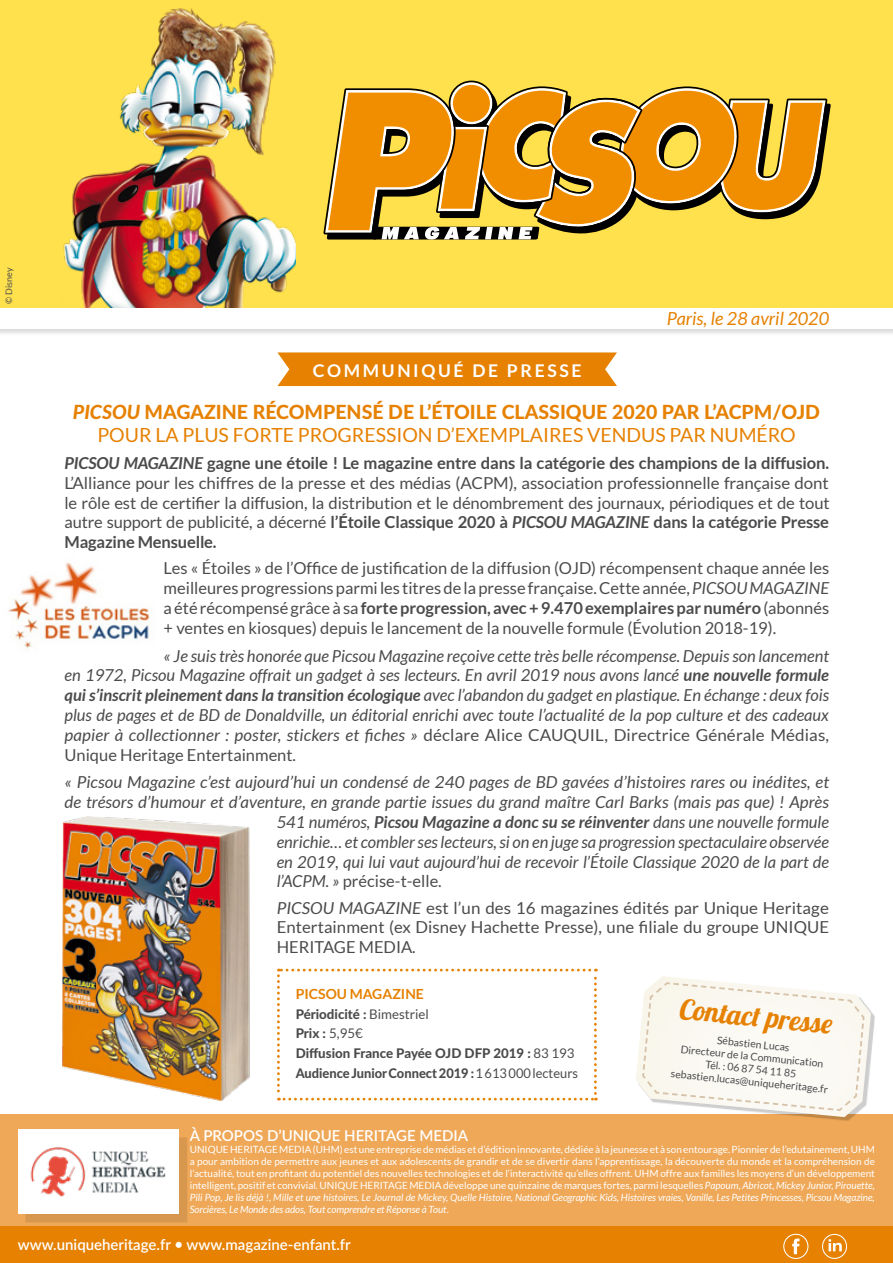
<style>
.page{position:relative;width:893px;height:1263px;background:#fff}
.page>*{position:absolute;margin:0;border:0;box-sizing:border-box;transform-origin:0 0}
.t1{font:28.05px "Lobster 1.4";color:#e68102}
.t2{font:800 19.5px "Lato";color:#e68102}
.t3{font:19.5px "Lato";color:#e68102}
.t4{font:italic 18px "Lato";color:#e68102}
.t5{font:700 17.55px "Lato";letter-spacing:.15em;color:#fff}
.t6{font:italic 16.5px/19.8px "Lato";color:#4b4b4d;text-align:justify}
.t7{font:16.5px/19.8px "Lato";color:#4b4b4d;text-align:justify}
.t8{font:600 15px "Lato";color:#fff}
.t9{font:700 13.95px "Lato";color:#e68102}
.t10{font:800 13.35px "Lato";color:#4b4b4d}
.t11{font:10.5px/12.6px "Lato";color:#4b4b4d;text-align:center}
.t12{font:10.05px/12px "Lato";color:#fff;text-align:justify}
.t13{font:9px "Lato";color:#4b4b4d}
.s1{font-style:italic}
.s2{font-weight:700;font-style:italic}
.s3{font-weight:700}
.s4{font-style:normal}
.s5{font-weight:400}
</style>
<div class="page">
<div style="left:0;top:0;width:893px;height:328px;background:#ffe14d"></div>
<div style="left:0;top:1114px;width:893px;height:149px;background:#efa858"></div>
<div style="left:0;top:1226px;width:893px;height:37px;background:#e68102"></div>
<div style="left:25px;top:1137px;width:162px;height:86px;background:#000;opacity:.1"></div>
<div style="left:18px;top:1129px;width:161px;height:84px;background:#fff"></div>
<img style="left:30px;top:1147px;width:136px;height:49px">
<svg style="left:792px;top:1238px;width:7px;height:16px"></svg>
<div style="left:783px;top:1234px;width:25px;height:25px;border:1px solid #fff;border-radius:50%"></div>
<div style="left:822px;top:1234px;width:25px;height:25px;border:1px solid #fff;border-radius:50%"></div>
<svg style="left:828px;top:1239px;width:14px;height:12px"></svg>
<svg style="left:323px;top:81px;width:508px;height:159px"></svg>
<img style="left:63px;top:8px;width:233px;height:300px">
<div style="left:277px;top:352px;width:340px;height:34px;background:#e68102"></div>
<svg style="left:277px;top:969px;width:320px;height:131px"></svg>
<div style="left:0;top:309px;width:893px;height:27px;background:#000;opacity:.15"></div>
<div style="left:0;top:308px;width:893px;height:20px;background:#fff"></div>
<div style="left:638px;top:978px;width:237px;height:143px;background:#000;opacity:.2"></div>
<img style="left:636px;top:976px;width:235px;height:141px">
<svg style="left:641px;top:981px;width:224px;height:131px"></svg>
<img style="left:63px;top:816px;width:187px;height:285px">
<img style="left:8px;top:562px;width:142px;height:88px">
<p class="t13" style="left:4px;top:304px;width:38px;rotate:-90deg">© Disney</p>
<p class="t5" style="left:313px;top:360px;width:270px">COMMUNIQUÉ DE PRESSE</p>
<p class="t4" style="left:667px;top:308px;width:164px">Paris, le 28 avril 2020</p>
<p class="t2" style="left:73px;top:398px;width:749px"><span class="s1">PICSOU</span> MAGAZINE RÉCOMPENSÉ DE L’ÉTOILE CLASSIQUE 2020 PAR L’ACPM/OJD</p>
<p class="t3" style="left:97px;top:424px;width:700px">POUR LA PLUS FORTE PROGRESSION D’EXEMPLAIRES VENDUS PAR NUMÉRO</p>
<p class="t7" style="left:65px;top:453px;width:767px"><span class="s2">PICSOU MAGAZINE</span> <span class="s3">gagne une étoile ! Le magazine entre dans la catégorie des champions de la diffusion.<br></span>L’Alliance pour les chiffres de la presse et des médias (ACPM), association professionnelle française dont le rôle est de certifier la diffusion, la distribution et le dénombrement des journaux, périodiques et de tout autre support de publicité, a décerné <span class="s3">l’Étoile Classique 2020 à</span> <span class="s2">PICSOU MAGAZINE</span> <span class="s3">dans la catégorie Presse Magazine Mensuelle.</span></p>
<p class="t7" style="left:164px;top:558px;width:667px">Les « Étoiles » de l’Office de justification de la diffusion (OJD) récompensent chaque année les meilleures progressions parmi les titres de la presse française. Cette année, <span class="s1">PICSOU MAGAZINE </span>a été récompensé grâce à sa <span class="s3">forte progression, avec + 9.470 exemplaires par numéro</span> (abonnés + ventes en kiosques) depuis le lancement de la nouvelle formule (Évolution 2018-19).</p>
<p class="t6" style="left:65px;top:646px;width:766px;text-indent:99px">« Je suis très honorée que Picsou Magazine reçoive cette très belle récompense. Depuis son lancement en 1972, Picsou Magazine offrait un gadget à ses lecteurs. En avril 2019 nous avons lancé <span class="s3">une nouvelle formule qui s’inscrit pleinement dans la transition écologique</span> avec l’abandon du gadget en plastique. En échange : deux fois plus de pages et de BD de Donaldville, un éditorial enrichi avec toute l’actualité de la pop culture et des cadeaux papier à collectionner : poster, stickers et fiches » <span class="s4">déclare Alice CAUQUIL, Directrice Générale Médias, Unique Heritage Entertainment.</span></p>
<p class="t6" style="left:65px;top:773px;width:766px">« Picsou Magazine c’est aujourd’hui un condensé de 240 pages de BD gavées d’histoires rares ou inédites, et</p>
<p class="t6" style="left:65px;top:793px;width:766px">de trésors d’humour et d’aventure, en grande partie issues du grand maître Carl Barks (mais pas que) ! Après</p>
<p class="t6" style="left:277px;top:813px;width:554px">541 numéros, <span class="s3">Picsou Magazine a donc su se réinventer</span> dans une nouvelle formule</p>
<p class="t6" style="left:277px;top:832px;width:554px">enrichie… et combler ses lecteurs, si on en juge sa progression spectaculaire observée</p>
<p class="t6" style="left:277px;top:852px;width:554px">en 2019, qui lui vaut aujourd’hui de recevoir l’Étoile Classique 2020 de la part de</p>
<p class="t7" style="left:277px;top:871px;width:167px"><span class="s1">l’ACPM. »</span> précise-t-elle.</p>
<p class="t7" style="left:277px;top:898px;width:554px"><span class="s1">PICSOU MAGAZINE</span> est l’un des 16 magazines édités par Unique Heritage Entertainment (ex Disney Hachette Presse), une filiale du groupe UNIQUE HERITAGE MEDIA.</p>
<p class="t9" style="left:296px;top:985px;width:130px">PICSOU MAGAZINE</p>
<p class="t10" style="left:296px;top:1004px;width:135px">Périodicité : <span class="s5">Bimestriel</span></p>
<p class="t10" style="left:296px;top:1024px;width:69px">Prix : <span class="s5">5,95€</span></p>
<p class="t10" style="left:296px;top:1043px;width:280px">Diffusion France Payée OJD DFP 2019 : <span class="s5">83 193</span></p>
<p class="t10" style="left:296px;top:1063px;width:284px">Audience Junior Connect 2019 : <span class="s5">1 613 000 lecteurs</span></p>
<p class="t1" style="left:682px;top:990px;width:155px;rotate:6deg">Contact presse</p>
<p class="t11" style="left:718px;top:1034px;width:74px;rotate:6deg">Sébastien Lucas</p>
<p class="t11" style="left:681px;top:1042px;width:145px;rotate:6deg">Directeur de la Communication<br>Tél. : 06 87 54 11 85</p>
<p class="t11" style="left:672px;top:1067px;width:159px;rotate:6deg">sebastien.lucas@uniqueheritage.fr</p>
<p class="t8" style="left:190px;top:1125px;width:280px">À PROPOS D’UNIQUE HERITAGE MEDIA</p>
<p class="t12" style="left:190px;top:1143px;width:687px">UNIQUE HERITAGE MEDIA (UHM) est une entreprise de médias et d’édition innovante, dédiée à la jeunesse et à son entourage. Pionnier de l’edutainement, UHM a pour ambition de permettre aux jeunes et aux adolescents de grandir et de se divertir dans l’apprentissage, la découverte du monde et la compréhension de l’actualité, tout en profitant du potentiel des nouvelles technologies et de l’interactivité qu’elles offrent. UHM offre aux familles les moyens d’un développement intelligent, positif et convivial. UNIQUE HERITAGE MEDIA développe une quinzaine de marques fortes, parmi lesquelles <span class="s1">Papoum, Abricot, Mickey Junior, Pirouette, Pili Pop, Je lis déjà !, Mille et une histoires, Le Journal de Mickey, Quelle Histoire, National Geographic Kids, Histoires vraies, Vanille, Les Petites Princesses, Picsou Magazine, Sorcières, Le Monde des ados, Tout comprendre et Réponse à Tout</span>.</p>
<p class="t8" style="left:18px;top:1234px;width:334px">www.uniqueheritage.fr www.magazine-enfant.fr</p>
</div>
